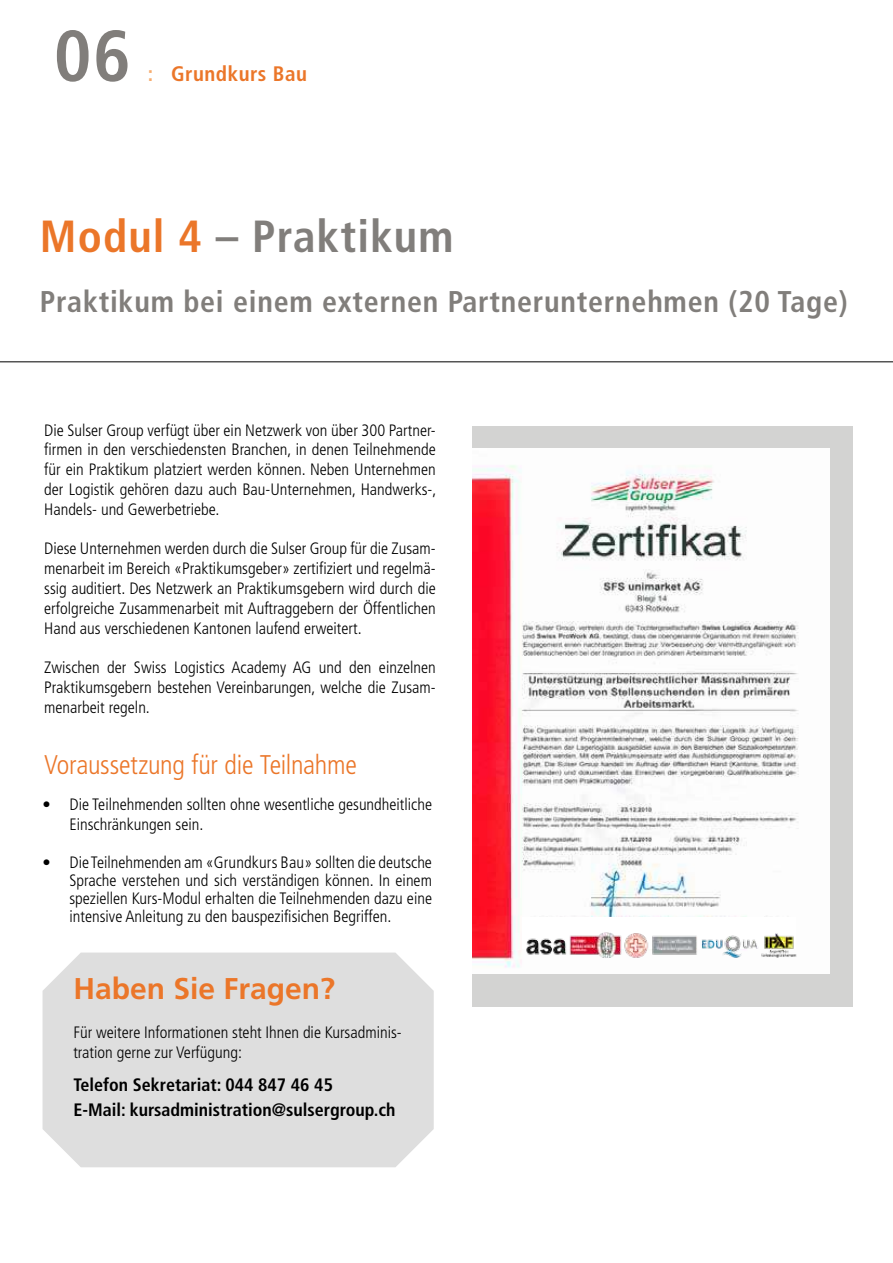
<style>
.page{position:relative;width:893px;height:1263px;background:#fff}
.page>*{position:absolute;margin:0;border:0;box-sizing:border-box;transform-origin:0 0}
.t1{font:700 condensed 72px "Frutiger";color:#817e7b}
.t2{font:700 condensed 45px "Frutiger";letter-spacing:.025em;color:#817e7b}
.t3{font:700 condensed 30px "Frutiger";letter-spacing:.025em;color:#817e7b}
.t4{font:700 30px "Frutiger";color:#eb7629}
.t5{font:300 condensed 27px "Frutiger";letter-spacing:-.01em;color:#eb7629}
.t6{font:700 condensed 21px "Frutiger";letter-spacing:.025em;color:#eb7629}
.t7{font:700 condensed 18px/25.5px "Frutiger";color:#000}
.t8{font:300 condensed 16.5px/19.8px "Frutiger";color:#000;text-align:justify}
.s1{color:#f6ac6e}
.s2{color:#eb7629}
</style>
<div class="page">
<hr style="left:0;top:361px;width:893px;height:1px;background:#000">
<div style="left:472px;top:426px;width:380px;height:581px;background:#d3d3d2"></div>
<img style="left:472px;top:449px;width:358px;height:524px">
<div style="left:522px;top:917px;width:274px;height:31px;background:#fff"></div>
<img style="left:524px;top:933px;width:274px;height:25px">
<div style="left:43px;top:952px;width:391px;height:215px;background:#dedede"></div>
<h1 class="t1" style="left:54px;top:18px;width:78px">06</h1>
<p class="t6" style="left:148px;top:63px;width:161px"><span class="s1">:</span> Grundkurs Bau</p>
<h2 class="t2" style="left:40px;top:213px;width:415px"><span class="s2">Modul 4</span> – Praktikum</h2>
<h3 class="t3" style="left:40px;top:286px;width:809px">Praktikum bei einem externen Partnerunternehmen (20 Tage)</h3>
<p class="t8" style="left:44px;top:420px;width:394px">Die Sulser Group verfügt über ein Netzwerk von über 300 Partner&shy;firmen in den verschiedensten Branchen, in denen Teilnehmende für ein Praktikum platziert werden können. Neben Unternehmen der Logistik gehören dazu auch Bau-Unternehmen, Handwerks-, Handels- und Gewerbetriebe.</p>
<p class="t8" style="left:44px;top:539px;width:393px">Diese Unternehmen werden durch die Sulser Group für die Zusam&shy;menarbeit im Bereich «Praktikumsgeber» zertifiziert und regelmä&shy;ssig auditiert. Des Netzwerk an Praktikumsgebern wird durch die erfolgreiche Zusammenarbeit mit Auftraggebern der Öffentlichen Hand aus verschiedenen Kantonen laufend erweitert.</p>
<p class="t8" style="left:44px;top:658px;width:393px">Zwischen der Swiss Logistics Academy AG und den einzelnen Praktikumsgebern bestehen Vereinbarungen, welche die Zusam&shy;menarbeit regeln.</p>
<h3 class="t5" style="left:44px;top:751px;width:314px">Voraussetzung für die Teilnahme</h3>
<p class="t8" style="left:70px;top:795px;width:364px;text-indent:-27px">• Die Teilnehmenden sollten ohne wesentliche gesundheitliche<br>Einschränkungen sein.</p>
<p class="t8" style="left:70px;top:853px;width:364px;line-height:18px;text-indent:-27px">• Die Teilnehmenden am «Grundkurs Bau» sollten die deutsche Sprache verstehen und sich verständigen können. In einem speziellen Kurs-Modul erhalten die Teilnehmenden dazu eine intensive Anleitung zu den bauspezifisichen Begriffen.</p>
<h3 class="t4" style="left:73px;top:976px;width:263px">Haben Sie Fragen?</h3>
<p class="t8" style="left:73px;top:1023px;width:330px">Für weitere Informationen steht Ihnen die Kursadminis&shy;tration gerne zur Verfügung:</p>
<p class="t7" style="left:73px;top:1072px;width:324px">Telefon Sekretariat: 044 847 46 45<br>E-Mail: kursadministration@sulsergroup.ch</p>
</div>
